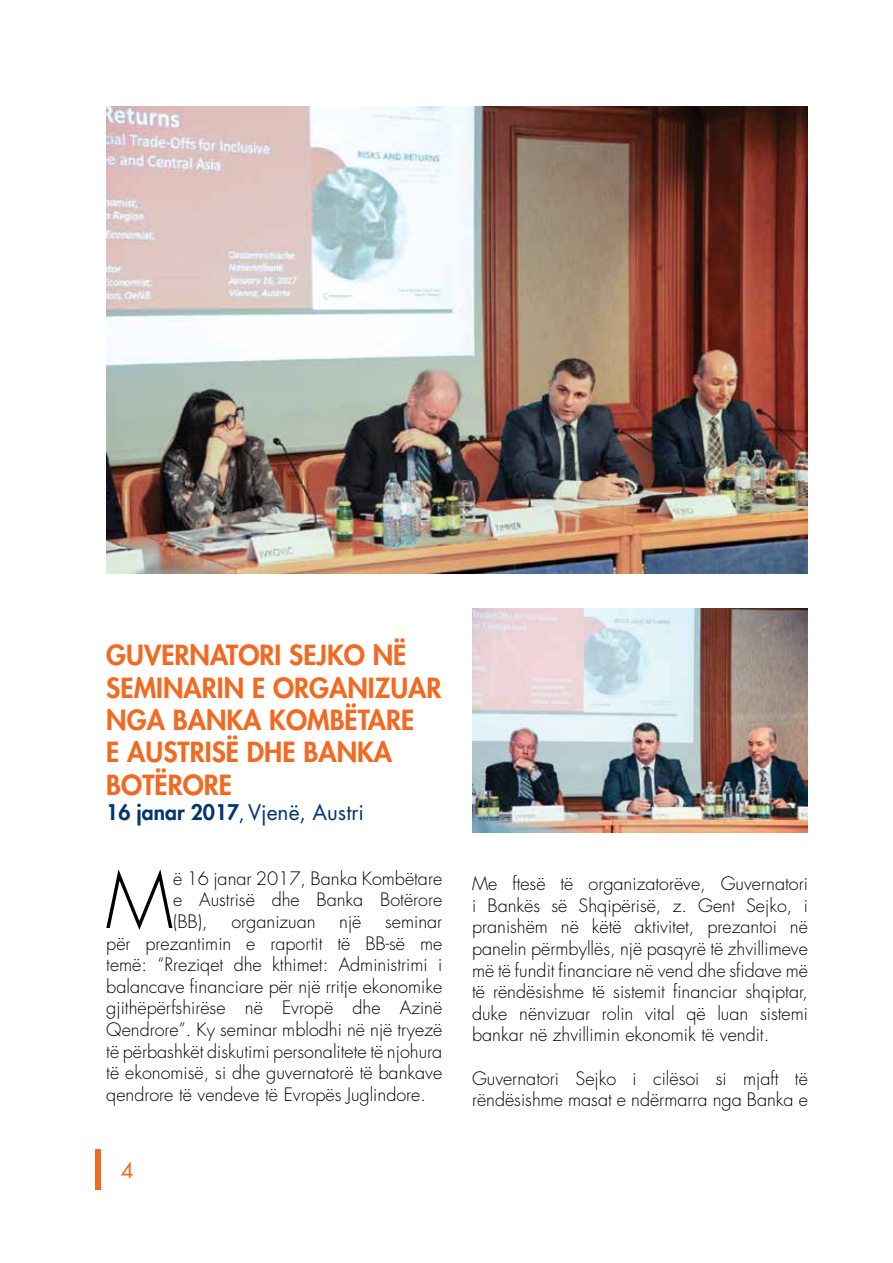
<style>
.page{position:relative;width:893px;height:1263px;background:#fff}
.page>*{position:absolute;margin:0;border:0;box-sizing:border-box;transform-origin:0 0}
.t1{font:300 75.3px "Futura Std";color:#000}
.t2{font:800 27px/32.4px "Futura Std";color:#f26921}
.t3{font:21px "Futura Std";color:#003571}
.t4{font:21px "Futura Std";color:#f26921}
.t5{font:300 18px/21.6px "Futura Std";color:#000;text-align:justify}
.s1{font-weight:800}
.s2{font-weight:300;font-stretch:condensed}
</style>
<div class="page">
<div style="left:95px;top:1149px;width:6px;height:40px;background:#f26921"></div>
<img style="left:472px;top:608px;width:336px;height:224px">
<img style="left:106px;top:106px;width:701px;height:468px">
<h2 class="t2" style="left:106px;top:639px;width:337px">GUVERNATORI SEJKO NË<br>SEMINARIN E ORGANIZUAR<br>NGA BANKA KOMBËTARE<br>E AUSTRISË DHE BANKA<br>BOTËRORE</h2>
<p class="t3" style="left:106px;top:799px;width:259px"><span class="s1">16 JANAR 2017</span><span class="s2">,</span> Vjenë, Austri</p>
<h1 class="t1" style="left:106px;top:855px;width:69px">M</h1>
<p class="t5" style="left:173px;top:868px;width:271px">ë 16 janar 2017, Banka Kombëtare e Austrisë dhe Banka Botërore (BB),</p>
<p class="t5" style="left:231px;top:911px;width:86px">organizuan</p>
<p class="t5" style="left:339px;top:911px;width:24px">një</p>
<p class="t5" style="left:106px;top:911px;width:337px;text-indent:279px">seminar për prezantimin e raportit të BB-së me temë: “Rreziqet dhe kthimet: Administrimi i balancave financiare për një rritje ekonomike gjithëpërfshirëse në Evropë dhe Azinë Qendrore”. Ky seminar mblodhi në një tryezë të përbashkët diskutimi personalitete të njohura të ekonomisë, si dhe guvernatorë të bankave qendrore të vendeve të Evropës Juglindore.</p>
<p class="t4" style="left:121px;top:1157px;width:14px">4</p>
<p class="t5" style="left:472px;top:873px;width:337px">Me ftesë të organizatorëve, Guvernatori i Bankës së Shqipërisë, z. Gent Sejko, i pranishëm në këtë aktivitet, prezantoi në panelin përmbyllës, një pasqyrë të zhvillimeve më të fundit financiare në vend dhe sfidave më të rëndësishme të sistemit financiar shqiptar, duke nënvizuar rolin vital që luan sistemi bankar në zhvillimin ekonomik të vendit.</p>
<p class="t5" style="left:472px;top:1068px;width:337px">Guvernatori Sejko i cilësoi si mjaft të rëndësishme masat e ndërmarra nga Banka e</p>
</div>
